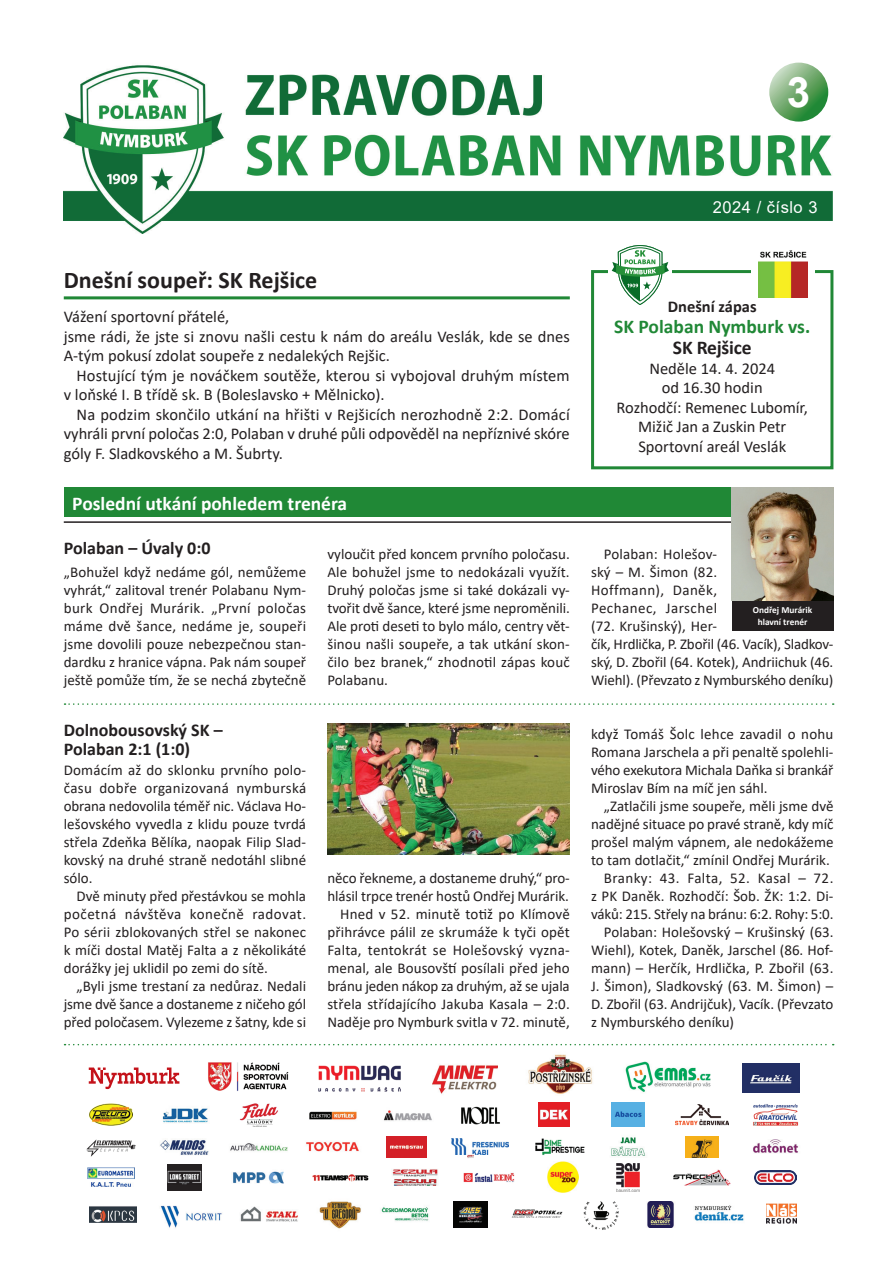
<style>
.page{position:relative;width:893px;height:1263px;background:#fff}
.page>*{position:absolute;margin:0;border:0;box-sizing:border-box;transform-origin:0 0}
.t1{font:700 42px "Arial";color:#fff}
.t2{font:700 24px "Calibri";color:#231f20}
.t3{font:700 19.5px "Calibri";color:#fff}
.t4{font:700 19.5px "Calibri";color:#208836}
.t5{font:700 19.5px "Calibri";letter-spacing:-.01em;color:#231f20}
.t6{font:700 18px/19.5px "Calibri";color:#231f20}
.t7{font:16.5px/19.5px "Calibri";color:#231f20}
.t8{font:16.5px "Arial";letter-spacing:.03em;color:#fff}
.t9{font:700 16.5px "Calibri";color:#231f20}
.t10{font:15px/18px "Calibri";color:#231f20;text-align:justify}
.t11{font:15px "Calibri";letter-spacing:.03em;color:#231f20}
.t12{font:700 9.3px/12px "Calibri";color:#fff;text-align:center}
</style>
<div class="page">
<svg style="left:89px;top:1067px;width:90px;height:22px"></svg>
<img style="left:208px;top:1062px;width:81px;height:29px">
<img style="left:318px;top:1065px;width:83px;height:27px">
<img style="left:432px;top:1065px;width:65px;height:29px">
<img style="left:528px;top:1054px;width:65px;height:40px">
<img style="left:625px;top:1061px;width:86px;height:31px">
<img style="left:742px;top:1063px;width:57px;height:30px">
<img style="left:89px;top:1103px;width:43px;height:23px">
<img style="left:86px;top:1139px;width:50px;height:18px">
<img style="left:87px;top:1168px;width:48px;height:19px">
<img style="left:162px;top:1108px;width:46px;height:15px">
<img style="left:160px;top:1140px;width:49px;height:15px">
<img style="left:168px;top:1165px;width:34px;height:25px">
<img style="left:240px;top:1207px;width:58px;height:15px">
<img style="left:89px;top:1206px;width:48px;height:17px">
<img style="left:239px;top:1103px;width:39px;height:24px">
<img style="left:230px;top:1143px;width:58px;height:8px">
<img style="left:233px;top:1171px;width:51px;height:13px">
<img style="left:319px;top:1201px;width:42px;height:28px">
<img style="left:309px;top:1111px;width:48px;height:9px">
<img style="left:306px;top:1141px;width:53px;height:11px">
<img style="left:312px;top:1174px;width:57px;height:8px">
<img style="left:381px;top:1207px;width:48px;height:14px">
<img style="left:384px;top:1110px;width:48px;height:11px">
<img style="left:386px;top:1136px;width:40px;height:21px">
<img style="left:392px;top:1169px;width:46px;height:17px">
<img style="left:453px;top:1202px;width:34px;height:25px">
<img style="left:461px;top:1106px;width:39px;height:19px">
<img style="left:452px;top:1139px;width:57px;height:15px">
<img style="left:464px;top:1173px;width:51px;height:9px">
<img style="left:511px;top:1209px;width:51px;height:9px">
<img style="left:538px;top:1103px;width:32px;height:23px">
<img style="left:535px;top:1138px;width:49px;height:17px">
<img style="left:547px;top:1162px;width:31px;height:31px">
<img style="left:583px;top:1201px;width:36px;height:29px">
<img style="left:612px;top:1103px;width:32px;height:24px">
<img style="left:611px;top:1137px;width:34px;height:19px">
<img style="left:616px;top:1163px;width:24px;height:28px">
<img style="left:647px;top:1202px;width:27px;height:25px">
<img style="left:676px;top:1104px;width:52px;height:22px">
<img style="left:685px;top:1136px;width:34px;height:22px">
<img style="left:673px;top:1169px;width:57px;height:16px">
<img style="left:694px;top:1205px;width:50px;height:16px">
<img style="left:753px;top:1104px;width:46px;height:22px">
<img style="left:753px;top:1139px;width:45px;height:14px">
<img style="left:755px;top:1170px;width:42px;height:14px">
<img style="left:766px;top:1203px;width:30px;height:21px">
<img style="left:160px;top:1205px;width:62px;height:23px">
<svg style="left:468px;top:1154px;width:5px;height:4px"></svg>
<img style="left:64px;top:62px;width:769px;height:172px">
<hr style="left:64px;top:296px;width:506px;height:3px;background:#208836">
<div style="left:591px;top:270px;width:242px;height:199px;border:3px solid #208836"></div>
<div style="left:608px;top:238px;width:63px;height:68px;background:#fff"></div>
<svg style="left:612px;top:245px;width:57px;height:60px"></svg>
<svg style="left:769px;top:63px;width:59px;height:59px"></svg>
<div style="left:751px;top:241px;width:64px;height:70px;background:#fff"></div>
<img style="left:759px;top:250px;width:48px;height:48px">
<div style="left:64px;top:487px;width:769px;height:30px;background:#208836"></div>
<hr style="left:64px;top:521px;width:769px;height:2px;background:#231f20">
<svg style="left:65px;top:1044px;width:769px;height:1px"></svg>
<svg style="left:65px;top:703px;width:769px;height:2px"></svg>
<div style="left:732px;top:599px;width:101px;height:32px;background:#231f20"></div>
<img style="left:732px;top:487px;width:101px;height:114px">
<img style="left:327px;top:724px;width:243px;height:131px">
<h1 class="t1" style="left:787px;top:63px;width:25px">3</h1>
<h2 class="t2" style="left:64px;top:263px;width:255px">Dnešní soupeř: SK Rejšice</h2>
<p class="t7" style="left:64px;top:307px;width:508px">Vážení sportovní přátelé,<br>jsme rádi, že jste si znovu našli cestu k nám do areálu Veslák, kde se dnes<br>A-tým pokusí zdolat soupeře z nedalekých Rejšic.</p>
<p class="t7" style="left:64px;top:365px;width:507px;text-indent:13px">Hostující tým je nováčkem soutěže, kterou si vybojoval druhým místem v loňské I. B třídě sk. B (Boleslavsko + Mělnicko).</p>
<p class="t7" style="left:64px;top:404px;width:507px;text-align:justify;text-indent:13px">Na podzim skončilo utkání na hřišti v Rejšicích nerozhodně 2:2. Domácí vyhráli první poločas 2:0, Polaban v druhé půli odpověděl na nepříznivé skóre góly F. Sladkovského a M. Šubrty.</p>
<h3 class="t3" style="left:72px;top:489px;width:276px">Poslední utkání pohledem trenéra</h3>
<p class="t8" style="left:713px;top:196px;width:106px">2024 / číslo 3</p>
<p class="t9" style="left:668px;top:295px;width:90px">Dnešní zápas</p>
<h3 class="t4" style="left:614px;top:313px;width:197px">SK Polaban Nymburk vs.</h3>
<h3 class="t5" style="left:673px;top:334px;width:80px">SK Rejšice</h3>
<p class="t7" style="left:617px;top:358px;width:193px;text-align:center">Neděle 14. 4. 2024<br>od 16.30 hodin<br>Rozhodčí: Remenec Lubomír,<br>Mižič Jan a Zuskin Petr<br>Sportovní areál Veslák</p>
<p class="t6" style="left:64px;top:538px;width:148px">Polaban – Úvaly 0:0</p>
<p class="t10" style="left:64px;top:563px;width:244px">„Bohužel když nedáme gól, nemůžeme vyhrát,“ zalitoval trenér Polabanu Nym&shy;burk Ondřej Murárik. „První poločas máme dvě šance, nedáme je, soupeři jsme dovolili pouze nebezpečnou stan&shy;dardku z hranice vápna. Pak nám soupeř ještě pomůže tím, že se nechá zbytečně</p>
<p class="t6" style="left:64px;top:720px;width:160px">Dolnobousovský SK –<br>Polaban 2:1 (1:0)</p>
<p class="t10" style="left:64px;top:761px;width:244px">Domácím až do sklonku prvního polo&shy;času dobře organizovaná nymburská obrana nedovolila téměř nic. Václava Ho&shy;lešovského vyvedla z klidu pouze tvrdá střela Zdeňka Bělíka, naopak Filip Slad&shy;kovský na druhé straně nedotáhl slibné sólo.</p>
<p class="t10" style="left:64px;top:887px;width:244px;text-indent:13px">Dvě minuty před přestávkou se mohla početná návštěva konečně radovat.<br>Po sérii zblokovaných střel se nakonec k míči dostal Matěj Falta a z několikáté dorážky jej uklidil po zemi do sítě.</p>
<p class="t10" style="left:64px;top:977px;width:244px;text-indent:13px">„Byli jsme trestaní za nedůraz. Nedali jsme dvě šance a dostaneme z ničeho gól před poločasem. Vylezeme z šatny, kde si</p>
<p class="t10" style="left:327px;top:545px;width:244px">vyloučit před koncem prvního poločasu.<br>Ale bohužel jsme to nedokázali využít.<br>Druhý poločas jsme si také dokázali vy&shy;tvořit dvě šance, které jsme neproměnili.<br>Ale proti deseti to bylo málo, centry vět&shy;šinou našli soupeře, a tak utkání skon&shy;čilo bez branek,“ zhodnotil zápas kouč Polabanu.</p>
<p class="t10" style="left:591px;top:545px;width:244px;text-align:left;text-indent:13px">Polaban: Holešov-<br>ský – M. Šimon (82.<br>Hoffmann), Daněk,<br>Pechanec, Jarschel<br>(72. Krušinský), Her-<br>čík, Hrdlička, P. Zbořil (46. Vacík), Sladkov&shy;ský, D. Zbořil (64. Kotek), Andriichuk (46.<br>Wiehl). (Převzato z Nymburského deníku)</p>
<p class="t12" style="left:753px;top:604px;width:61px">Ondřej Murárik hlavní trenér</p>
<p class="t10" style="left:327px;top:869px;width:244px;text-align:right">něco řekneme, a dostaneme druhý,“ pro&shy;hlásil trpce trenér hostů Ondřej Murárik.<br>Hned v 52. minutě totiž po Klímově přihrávce pálil ze skrumáže k tyči opět Falta, tentokrát se Holešovský vyzna&shy;menal, ale Bousovští posílali před jeho bránu jeden nákop za druhým, až se ujala střela střídajícího Jakuba Kasala – 2:0.<br>Naděje pro Nymburk svitla v 72. minutě,</p>
<p class="t10" style="left:591px;top:725px;width:244px">když Tomáš Šolc lehce zavadil o nohu Romana Jarschela a při penaltě spolehli&shy;vého exekutora Michala Daňka si brankář Miroslav Bím na míč jen sáhl.</p>
<p class="t10" style="left:604px;top:797px;width:231px">„Zatlačili jsme soupeře, měli jsme dvě</p>
<p class="t10" style="left:591px;top:815px;width:244px">nadějné situace po pravé straně, kdy míč</p>
<p class="t10" style="left:591px;top:833px;width:244px">prošel malým vápnem, ale nedokážeme</p>
<p class="t10" style="left:591px;top:851px;width:240px">to tam dotlačit,“ zmínil Ondřej Murárik.</p>
<p class="t11" style="left:604px;top:868px;width:231px">Branky: 43. Falta, 52. Kasal – 72.</p>
<p class="t10" style="left:591px;top:887px;width:244px">z PK Daněk. Rozhodčí: Šob. ŽK: 1:2. Di-</p>
<p class="t10" style="left:591px;top:905px;width:244px">váků: 215. Střely na bránu: 6:2. Rohy: 5:0.</p>
<p class="t10" style="left:604px;top:923px;width:231px">Polaban: Holešovský – Krušinský (63.</p>
<p class="t10" style="left:591px;top:941px;width:244px">Wiehl), Kotek, Daněk, Jarschel (86. Hof-</p>
<p class="t10" style="left:591px;top:959px;width:244px">mann) – Herčík, Hrdlička, P. Zbořil (63.</p>
<p class="t10" style="left:591px;top:977px;width:244px">J. Šimon), Sladkovský (63. M. Šimon) –</p>
<p class="t10" style="left:591px;top:995px;width:244px">D. Zbořil (63. Andrijčuk), Vacík. (Převzato</p>
<p class="t10" style="left:591px;top:1013px;width:145px">z Nymburského deníku)</p>
</div>
